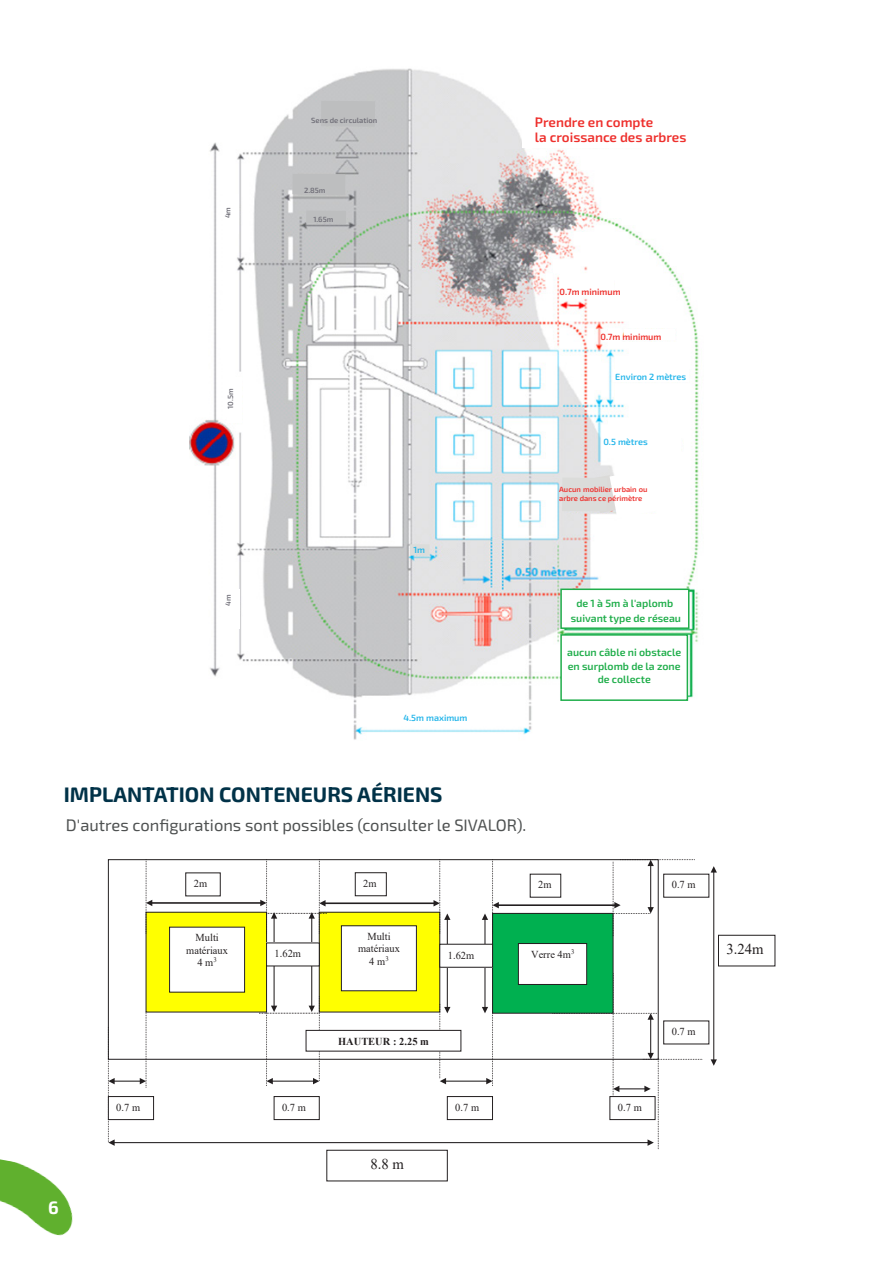
<style>
.page{position:relative;width:893px;height:1263px;background:#fff}
.page>*{position:absolute;margin:0;border:0;box-sizing:border-box;transform-origin:0 0}
.t1{font:700 21px "Exo 2";color:#013248}
.t2{font:700 18px "Exo 2";color:#fff}
.t3{font:16.5px "Exo 2";color:#4f5252}
.t4{font:15px "Times New Roman";color:#231f20}
.t5{font:600 13.5px "Exo 2";color:#ee302d}
.t6{font:10.65px/12.3px "Times New Roman";letter-spacing:.005em;color:#231f20;text-align:center}
.t7{font:700 10.65px "Times New Roman";color:#231f20}
.t8{font:600 10.5px/13.5px "Exo 2";color:#20ae4b;text-align:center}
.t9{font:600 9px "Exo 2";color:#26b6ea}
.t10{font:600 9px "Exo 2";color:#ee302d}
.t11{font:600 7.5px/9px "Exo 2";color:#ee302d}
.t12{font:600 7.5px "Exo 2";color:#706f78}
</style>
<div class="page">
<img style="left:0;top:1159px;width:73px;height:77px">
<svg style="left:711px;top:866px;width:6px;height:200px"></svg>
<div style="left:718px;top:935px;width:57px;height:31px;border:1px solid #231f20"></div>
<svg style="left:49px;top:859px;width:654px;height:341px"></svg>
<div style="left:170px;top:927px;width:75px;height:65px;background:#fff"></div>
<div style="left:169px;top:927px;width:76px;height:65px;border:1px solid #231f20"></div>
<div style="left:341px;top:926px;width:75px;height:65px;background:#fff"></div>
<div style="left:341px;top:925px;width:76px;height:66px;border:1px solid #231f20"></div>
<div style="left:306px;top:1030px;width:155px;height:21px;background:#fff"></div>
<div style="left:306px;top:1030px;width:155px;height:21px;border:1px solid #231f20"></div>
<img style="left:189px;top:68px;width:510px;height:672px">
<div style="left:522px;top:127px;width:127px;height:21px;background:#fff"></div>
<div style="left:560px;top:277px;width:53px;height:13px;background:#fff"></div>
<div style="left:624px;top:329px;width:51px;height:10px;background:#fff"></div>
<div style="left:613px;top:370px;width:76px;height:12px;background:#fff"></div>
<div style="left:609px;top:438px;width:72px;height:19px;background:#fff"></div>
<div style="left:562px;top:478px;width:45px;height:33px;background:#dbdcda"></div>
<svg style="left:594px;top:468px;width:67px;height:50px"></svg>
<div style="left:410px;top:544px;width:20px;height:12px;background:#dbdcda"></div>
<div style="left:382px;top:705px;width:117px;height:18px;background:#fff"></div>
<svg style="left:321px;top:101px;width:54px;height:26px"></svg>
<svg style="left:292px;top:174px;width:53px;height:21px"></svg>
<div style="left:306px;top:210px;width:40px;height:14px;background:#bdbebf"></div>
<div style="left:225px;top:194px;width:14px;height:40px;background:#fff"></div>
<div style="left:227px;top:377px;width:15px;height:46px;background:#fff"></div>
<div style="left:227px;top:589px;width:13px;height:40px;background:#fff"></div>
<div style="left:560px;top:634px;width:128px;height:67px;background:#fff;border:2px solid #20ae4b"></div>
<div style="left:560px;top:588px;width:129px;height:41px;background:#fff;border:2px solid #20ae4b"></div>
<p class="t12" style="left:223px;top:218px;width:13px;rotate:-90deg">4m</p>
<p class="t12" style="left:225px;top:409px;width:22px;rotate:-90deg">10.5m</p>
<p class="t12" style="left:311px;top:115px;width:67px">Sens de circulation</p>
<p class="t12" style="left:304px;top:185px;width:23px">2.85m</p>
<p class="t12" style="left:313px;top:214px;width:21px">1.65m</p>
<p class="t9" style="left:413px;top:544px;width:13px">1m</p>
<p class="t5" style="left:535px;top:113px;width:120px">Prendre en compte</p>
<p class="t5" style="left:535px;top:128px;width:153px">la croissance des arbres</p>
<p class="t10" style="left:560px;top:285px;width:63px">0.7m minimum</p>
<p class="t10" style="left:600px;top:330px;width:63px">0.7m minimum</p>
<p class="t9" style="left:615px;top:370px;width:72px">Environ 2 mètres</p>
<p class="t9" style="left:603px;top:435px;width:46px">0.5 mètres</p>
<p class="t11" style="left:559px;top:485px;width:90px">Aucun mobilier urbain ou arbre dans ce périmètre</p>
<p class="t12" style="left:223px;top:606px;width:13px;rotate:-90deg">4m</p>
<p class="t8" style="left:576px;top:596px;width:98px">de 1 à 5m à l'aplomb</p>
<p class="t8" style="left:571px;top:611px;width:112px">suivant type de réseau</p>
<p class="t8" style="left:567px;top:646px;width:115px">aucun câble ni obstacle en surplomb de la zone de collecte</p>
<p class="t9" style="left:403px;top:711px;width:65px">4.5m maximum</p>
<p class="t1" style="left:64px;top:780px;width:380px">IMPLANTATION CONTENEURS AÉRIENS</p>
<p class="t3" style="left:66px;top:813px;width:462px">D'autres configurations sont possibles (consulter le SIVALOR).</p>
<p class="t6" style="left:194px;top:877px;width:15px">2m</p>
<p class="t6" style="left:363px;top:877px;width:15px">2m</p>
<p class="t6" style="left:538px;top:878px;width:15px">2m</p>
<p class="t6" style="left:186px;top:931px;width:43px">Multi matériaux<br>4 m<sup>3</sup></p>
<p class="t6" style="left:358px;top:930px;width:43px">Multi matériaux<br>4 m<sup>3</sup></p>
<p class="t6" style="left:274px;top:947px;width:28px">1.62m</p>
<p class="t6" style="left:448px;top:948px;width:28px">1.62m</p>
<p class="t7" style="left:338px;top:1033px;width:92px">HAUTEUR : 2.25 m</p>
<p class="t6" style="left:531px;top:948px;width:45px">Verre 4m<sup>3</sup></p>
<p class="t6" style="left:116px;top:1101px;width:25px">0.7 m</p>
<p class="t6" style="left:455px;top:1101px;width:25px">0.7 m</p>
<p class="t6" style="left:618px;top:1101px;width:25px">0.7 m</p>
<p class="t6" style="left:282px;top:1101px;width:25px">0.7 m</p>
<h2 class="t2" style="left:48px;top:1195px;width:12px">6</h2>
<p class="t4" style="left:370px;top:1153px;width:35px">8.8 m</p>
<p class="t6" style="left:672px;top:878px;width:25px">0.7 m</p>
<p class="t6" style="left:672px;top:1025px;width:25px">0.7 m</p>
<p class="t4" style="left:726px;top:938px;width:39px">3.24m</p>
</div>
